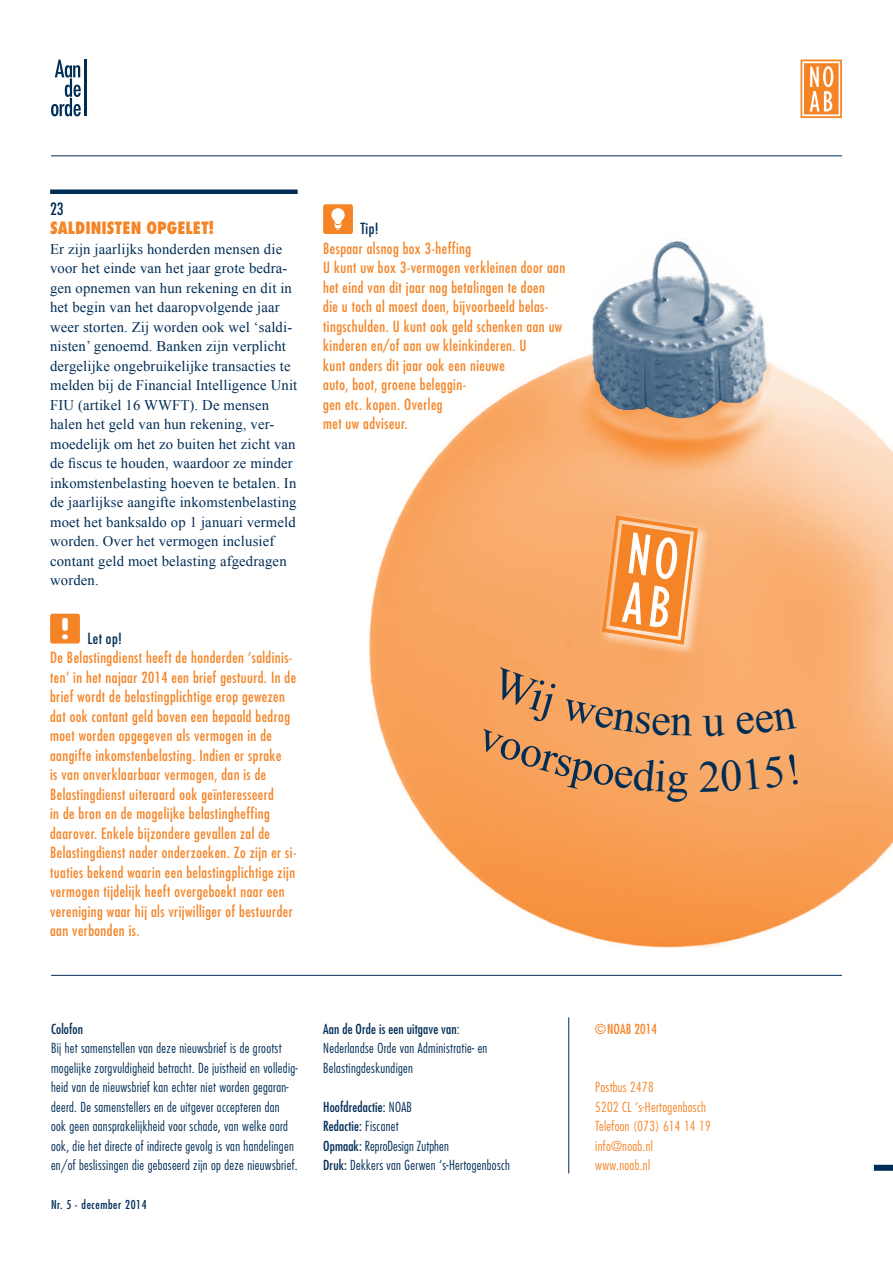
<style>
.page{position:relative;width:893px;height:1263px;background:#fff}
.page>*{position:absolute;margin:0;border:0;box-sizing:border-box;transform-origin:0 0}
.t1{font:800 condensed 16.5px "Futura Std";color:#f58426}
.t2{font:condensed 16.5px "Futura Std";color:#002d56}
.t3{font:condensed 15px/19.5px "Futura Std";letter-spacing:.03em;color:#f58426}
.t4{font:condensed 15px "Futura Std";color:#002d56}
.t5{font:14.7px/19.5px "Times New Roman";letter-spacing:.01em;color:#002d56}
.t6{font:300 condensed 13.5px/19.5px "Futura Std";letter-spacing:.025em;color:#002d56}
.t7{font:300 condensed 13.5px/19.5px "Futura Std";letter-spacing:.025em;color:#f58426}
.t8{font:condensed 13.5px "Futura Std";letter-spacing:.01em;color:#f58426}
.t9{font:condensed 13.5px "Futura Std";letter-spacing:.01em;color:#002d56}
.t10{font:condensed 12px "Futura Std";letter-spacing:.05em;color:#002d56}
.s1{font-weight:400}
</style>
<div class="page">
<svg style="left:800px;top:60px;width:42px;height:58px"></svg>
<svg style="left:51px;top:60px;width:30px;height:56px"></svg>
<hr style="left:84px;top:60px;width:2px;height:56px;background:#002d56">
<hr style="left:51px;top:156px;width:791px;height:1px;background:#002d56">
<hr style="left:568px;top:1017px;width:1px;height:156px;background:#002d56">
<img style="left:369px;top:354px;width:524px;height:594px">
<hr style="left:51px;top:975px;width:791px;height:1px;background:#002d56">
<img style="left:590px;top:238px;width:179px;height:181px">
<div style="left:874px;top:1165px;width:19px;height:6px;background:#002d56"></div>
<div style="left:50px;top:189px;width:248px;height:5px;background:#002d56"></div>
<svg style="left:50px;top:614px;width:30px;height:29px"></svg>
<svg style="left:323px;top:204px;width:30px;height:30px"></svg>
<svg style="left:598px;top:512px;width:112px;height:145px;background:#f8b074"></svg>
<svg style="left:602px;top:515px;width:96px;height:130px;background:#f7a968"></svg>
<svg style="left:703px;top:715px;width:22px;height:21px"></svg>
<div style="left:736px;top:708px;width:61px;height:27px;background:#f9ac6d"></div>
<svg style="left:476px;top:667px;width:216px;height:135px;background:#f7a460"></svg>
<div style="left:699px;top:754px;width:99px;height:38px;background:#f8a967"></div>
<p class="t2" style="left:50px;top:199px;width:15px">23</p>
<p class="t1" style="left:50px;top:218px;width:165px">SALDINISTEN OPGELET!</p>
<p class="t5" style="left:50px;top:239px;width:249px">Er zijn jaarlijks honderden mensen die voor het einde van het jaar grote bedra&shy;gen opnemen van hun rekening en dit in het begin van het daaropvolgende jaar weer storten. Zij worden ook wel ‘saldi&shy;nisten’ genoemd. Banken zijn verplicht dergelijke ongebruikelijke transacties te melden bij de Financial Intelligence Unit FIU (artikel 16 WWFT). De mensen halen het geld van hun rekening, ver&shy;moedelijk om het zo buiten het zicht van de fiscus te houden, waardoor ze minder inkomstenbelasting hoeven te betalen. In de jaarlijkse aangifte inkomstenbelasting moet het banksaldo op 1 januari vermeld worden. Over het vermogen inclusief contant geld moet belasting afgedragen worden.</p>
<p class="t4" style="left:87px;top:629px;width:36px">Let op!</p>
<p class="t3" style="left:50px;top:648px;width:248px">De Belastingdienst heeft de honderden ‘saldinis&shy;ten’ in het najaar 2014 een brief gestuurd. In de brief wordt de belastingplichtige erop gewezen dat ook contant geld boven een bepaald bedrag moet worden opgegeven als vermogen in de aangifte inkomstenbelasting. Indien er sprake<br>is van onverklaarbaar vermogen, dan is de Belastingdienst uiteraard ook geïnteresseerd<br>in de bron en de mogelijke belastingheffing daarover. Enkele bijzondere gevallen zal de Belastingdienst nader onderzoeken. Zo zijn er si&shy;tuaties bekend waarin een belastingplichtige zijn vermogen tijdelijk heeft overgeboekt naar een vereniging waar hij als vrijwilliger of bestuurder aan verbonden is.</p>
<p class="t4" style="left:360px;top:219px;width:20px">Tip!</p>
<p class="t3" style="left:323px;top:238px;width:244px">Bespaar alsnog box 3-heffing<br>U kunt uw box 3-vermogen verkleinen door aan het eind van dit jaar nog betalingen te doen<br>die u toch al moest doen, bijvoorbeeld belas&shy;tingschulden. U kunt ook geld schenken aan uw kinderen en/of aan uw kleinkinderen. U<br>kunt anders dit jaar ook een nieuwe<br>auto, boot, groene beleggin-<br>gen etc. kopen. Overleg<br>met uw adviseur.</p>
<p class="t9" style="left:51px;top:1020px;width:34px">Colofon</p>
<p class="t6" style="left:51px;top:1038px;width:248px">Bij het samenstellen van deze nieuwsbrief is de grootst mogelijke zorgvuldigheid betracht. De juistheid en volledig&shy;heid van de nieuwsbrief kan echter niet worden gegaran&shy;deerd. De samenstellers en de uitgever accepteren dan ook geen aansprakelijkheid voor schade, van welke aard ook, die het directe of indirecte gevolg is van handelingen en/of beslissingen die gebaseerd zijn op deze nieuwsbrief.</p>
<p class="t10" style="left:51px;top:1197px;width:97px">Nr. 5 - december 2014</p>
<p class="t6" style="left:323px;top:1019px;width:166px"><span class="s1">Aan de Orde is een uitgave van</span>:<br>Nederlandse Orde van Administratie- en<br>Belastingdeskundigen</p>
<p class="t6" style="left:323px;top:1097px;width:188px"><span class="s1">Hoofdredactie:</span> NOAB<br><span class="s1">Redactie:</span> Fiscanet<br><span class="s1">Opmaak:</span> ReproDesign Zutphen<br><span class="s1">Druk:</span> Dekkers van Gerwen ‘s-Hertogenbosch</p>
<p class="t8" style="left:595px;top:1020px;width:63px">©NOAB 2014</p>
<p class="t7" style="left:595px;top:1077px;width:117px">Postbus 2478<br>5202 CL ‘s-Hertogenbosch<br>Telefoon (073) 614 14 19 info@noab.nl www.noab.nl</p>
</div>
